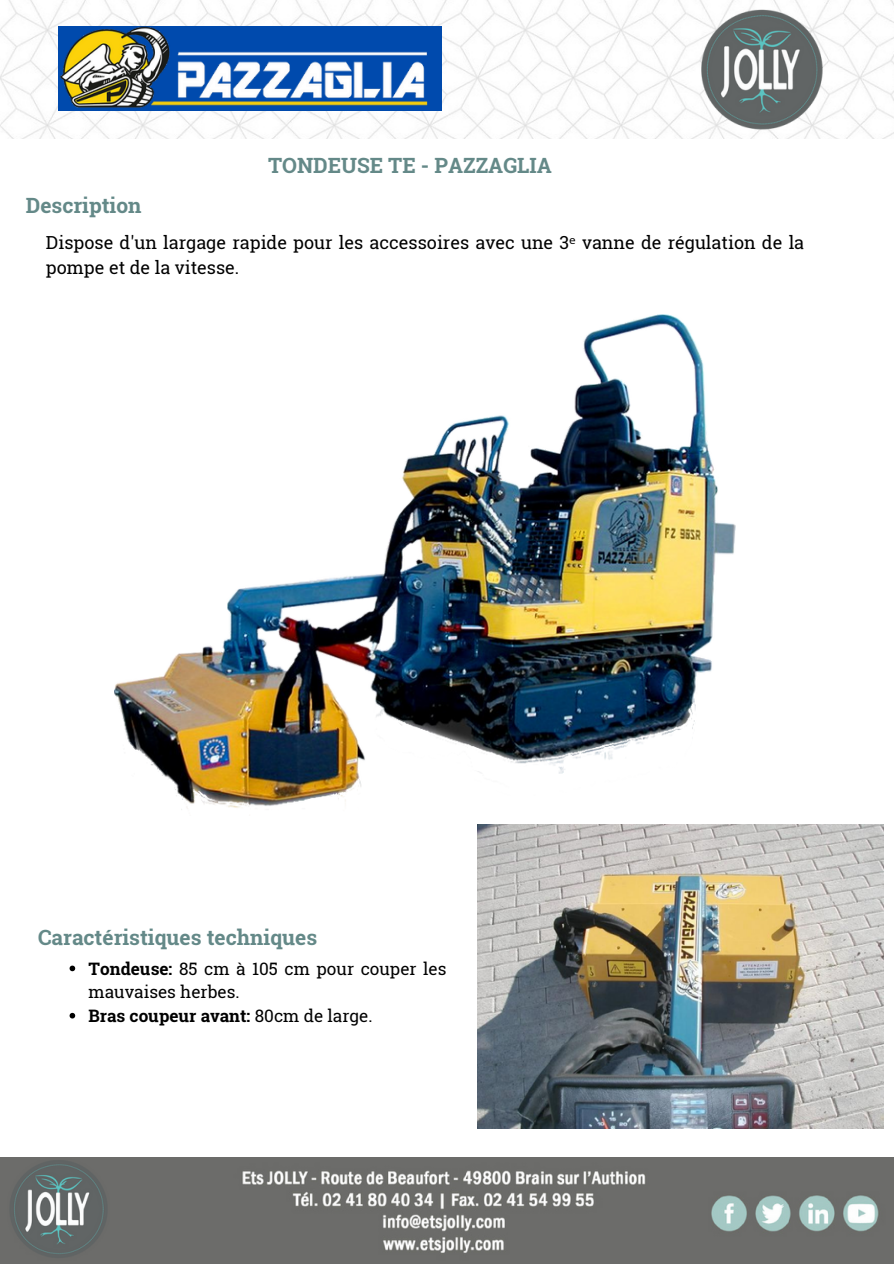
<style>
.page{position:relative;width:894px;height:1264px;background:#fff}
.page>*{position:absolute;margin:0;border:0;box-sizing:border-box;transform-origin:0 0}
.t1{font:700 21px "Roboto Slab";color:#648988}
.t2{font:18px/24.8px "Roboto Slab";color:#000}
.t3{font:17.1px/23.7px "Roboto Slab";color:#000}
.t4{font:700 17.1px "Roboto Slab";color:#000}
.s1{font-family:"Noto Sans"}
.s2{font-weight:700}
.s3{font-weight:400}
</style>
<div class="page">
<img style="left:0;top:0;width:893px;height:138px">
<img style="left:0;top:1157px;width:893px;height:106px">
<img style="left:699px;top:5px;width:129px;height:128px">
<img style="left:46px;top:26px;width:395px;height:84px">
<img style="left:114px;top:314px;width:621px;height:496px">
<img style="left:478px;top:824px;width:405px;height:304px">
<svg style="left:70px;top:965px;width:5px;height:6px"></svg>
<svg style="left:70px;top:1012px;width:5px;height:6px"></svg>
<p class="t1" style="left:268px;top:151px;width:285px">TONDEUSE TE - PAZZAGLIA</p>
<h2 class="t1" style="left:26px;top:191px;width:117px">Description</h2>
<p class="t2" style="left:46px;top:229px;width:759px">Dispose d'un largage rapide pour les accessoires avec une 3<span class="s1">ᵉ</span> vanne de régulation de la pompe et de la vitesse.</p>
<p class="t1" style="left:38px;top:923px;width:281px">Caractéristiques techniques</p>
<p class="t3" style="left:89px;top:956px;width:359px"><span class="s2">Tondeuse:</span> 85 cm à 105 cm pour couper les mauvaises herbes.</p>
<p class="t4" style="left:89px;top:1003px;width:285px">Bras coupeur avant: <span class="s3">80cm de large.</span></p>
</div>
